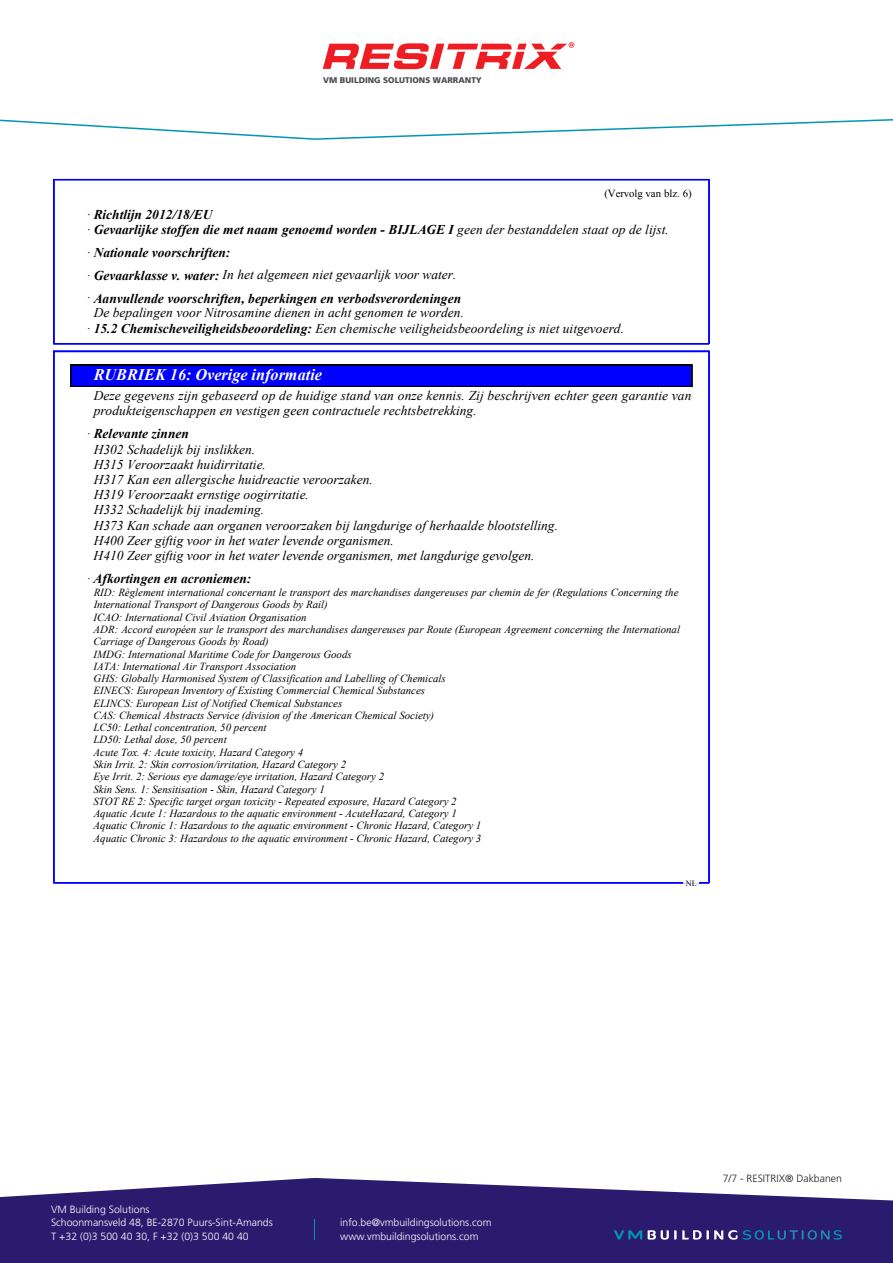
<style>
.page{position:relative;width:893px;height:1263px;background:#fff}
.page>*{position:absolute;margin:0;border:0;box-sizing:border-box;transform-origin:0 0}
.t1{font:italic 700 18.9px "Times New Roman";letter-spacing:.005em;color:#000}
.t2{font:italic 700 16.2px "Times New Roman";color:#fff}
.t3{font:italic 13.5px/15.1px "Times New Roman";color:#000}
.t4{font:italic 700 13.5px/22.8px "Times New Roman";color:#000}
.t5{font:italic 10.8px/12.3px "Times New Roman";color:#000}
.t6{font:10.8px "Times New Roman";letter-spacing:-.005em;color:#000}
.t7{font:300 10.5px/13.5px "Frutiger";color:#fff}
.t8{font:300 10.5px "Frutiger";color:#231f20}
.t9{font:900 8.25px "Frutiger";color:#4b4c4d}
.t10{font:8.1px "Times New Roman";color:#000}
.s1{font-weight:400}
.s2{font-weight:700}
</style>
<div class="page">
<svg style="left:0;top:44px;width:893px;height:96px"></svg>
<svg style="left:0;top:1178px;width:893px;height:85px;background:#453881"></svg>
<svg style="left:648px;top:1230px;width:89px;height:9px"></svg>
<svg style="left:743px;top:1230px;width:99px;height:9px"></svg>
<svg style="left:614px;top:1230px;width:28px;height:9px"></svg>
<svg style="left:314px;top:1219px;width:1px;height:20px"></svg>
<svg style="left:323px;top:42px;width:251px;height:27px"></svg>
<hr style="left:54px;top:179px;width:655px;height:1px;background:#00f">
<hr style="left:54px;top:180px;width:655px;height:1px;background:#00f">
<hr style="left:54px;top:343px;width:655px;height:1px;background:#00f">
<hr style="left:54px;top:344px;width:655px;height:1px;background:#00f">
<hr style="left:53px;top:179px;width:1px;height:164px;background:#00f">
<hr style="left:54px;top:179px;width:1px;height:164px;background:#00f">
<hr style="left:709px;top:179px;width:1px;height:164px;background:#00f">
<div style="left:71px;top:365px;width:621px;height:21px;background:#00f"></div>
<hr style="left:71px;top:365px;width:621px;height:1px;background:#000">
<hr style="left:71px;top:386px;width:621px;height:1px;background:#000">
<svg style="left:70px;top:365px;width:1px;height:22px"></svg>
<svg style="left:692px;top:365px;width:1px;height:22px"></svg>
<hr style="left:54px;top:351px;width:655px;height:1px;background:#00f">
<hr style="left:54px;top:882px;width:655px;height:1px;background:#00f">
<hr style="left:54px;top:883px;width:655px;height:1px;background:#00f">
<svg style="left:684px;top:882px;width:15px;height:2px"></svg>
<hr style="left:53px;top:351px;width:1px;height:531px;background:#00f">
<hr style="left:54px;top:351px;width:1px;height:531px;background:#00f">
<hr style="left:709px;top:351px;width:1px;height:531px;background:#00f">
<h1 class="t1" style="left:279px;top:71px;width:206px">Veiligheidsinformatieblad</h1>
<p class="t9" style="left:323px;top:76px;width:160px">VM BUILDING SOLUTIONS WARRANTY</p>
<p class="t6" style="left:604px;top:186px;width:89px">(Vervolg van blz. 6)</p>
<p class="t4" style="left:87px;top:207px;width:583px;line-height:15px"><span class="s1">·</span> Richtlijn 2012/18/EU<br><span class="s1">·</span> Gevaarlijke stoffen die met naam genoemd worden - BIJLAGE I <span class="s1">geen der bestanddelen staat op de lijst.</span></p>
<p class="t4" style="left:87px;top:241px;width:376px"><span class="s1">·</span> Nationale voorschriften:<br><span class="s1">·</span> Gevaarklasse v. water: <span class="s1">In het algemeen niet gevaarlijk voor water. ·</span> Aanvullende voorschriften, beperkingen en verbodsverordeningen</p>
<p class="t3" style="left:87px;top:305px;width:539px;text-indent:7px">De bepalingen voor Nitrosamine dienen in acht genomen te worden.<br>· <span class="s2">15.2 Chemischeveiligheidsbeoordeling:</span> Een chemische veiligheidsbeoordeling is niet uitgevoerd.</p>
<h2 class="t2" style="left:94px;top:364px;width:230px">RUBRIEK 16: Overige informatie</h2>
<p class="t3" style="left:94px;top:388px;width:599px">Deze gegevens zijn gebaseerd op de huidige stand van onze kennis. Zij beschrijven echter geen garantie van produkteigenschappen en vestigen geen contractuele rechtsbetrekking.</p>
<p class="t3" style="left:94px;top:426px;width:466px;text-indent:-7px">· <span class="s2">Relevante zinnen<br></span>H302 Schadelijk bij inslikken.<br>H315 Veroorzaakt huidirritatie.<br>H317 Kan een allergische huidreactie veroorzaken.<br>H319 Veroorzaakt ernstige oogirritatie.<br>H332 Schadelijk bij inademing.<br>H373 Kan schade aan organen veroorzaken bij langdurige of herhaalde blootstelling.<br>H400 Zeer giftig voor in het water levende organismen.<br>H410 Zeer giftig voor in het water levende organismen, met langdurige gevolgen.</p>
<p class="t4" style="left:87px;top:567px;width:166px"><span class="s1">·</span> Afkortingen en acroniemen:</p>
<p class="t5" style="left:94px;top:586px;width:588px">RID: Règlement international concernant le transport des marchandises dangereuses par chemin de fer (Regulations Concerning the International Transport of Dangerous Goods by Rail)<br>ICAO: International Civil Aviation Organisation<br>ADR: Accord européen sur le transport des marchandises dangereuses par Route (European Agreement concerning the International Carriage of Dangerous Goods by Road)<br>IMDG: International Maritime Code for Dangerous Goods<br>IATA: International Air Transport Association<br>GHS: Globally Harmonised System of Classification and Labelling of Chemicals<br>EINECS: European Inventory of Existing Commercial Chemical Substances<br>ELINCS: European List of Notified Chemical Substances<br>CAS: Chemical Abstracts Service (division of the American Chemical Society)<br>LC50: Lethal concentration, 50 percent<br>LD50: Lethal dose, 50 percent<br>Acute Tox. 4: Acute toxicity, Hazard Category 4<br>Skin Irrit. 2: Skin corrosion/irritation, Hazard Category 2<br>Eye Irrit. 2: Serious eye damage/eye irritation, Hazard Category 2<br>Skin Sens. 1: Sensitisation - Skin, Hazard Category 1<br>STOT RE 2: Specific target organ toxicity - Repeated exposure, Hazard Category 2<br>Aquatic Acute 1: Hazardous to the aquatic environment - AcuteHazard, Category 1<br>Aquatic Chronic 1: Hazardous to the aquatic environment - Chronic Hazard, Category 1<br>Aquatic Chronic 3: Hazardous to the aquatic environment - Chronic Hazard, Category 3</p>
<p class="t10" style="left:686px;top:877px;width:12px">NL</p>
<p class="t7" style="left:51px;top:1202px;width:223px">VM Building Solutions<br>Schoonmansveld 48, BE-2870 Puurs-Sint-Amands<br>T +32 (0)3 500 40 30, F +32 (0)3 500 40 40</p>
<p class="t7" style="left:340px;top:1216px;width:153px">info.be@vmbuildingsolutions.com www.vmbuildingsolutions.com</p>
<p class="t8" style="left:723px;top:1172px;width:121px">7/7 - RESITRIX® Dakbanen</p>
</div>
